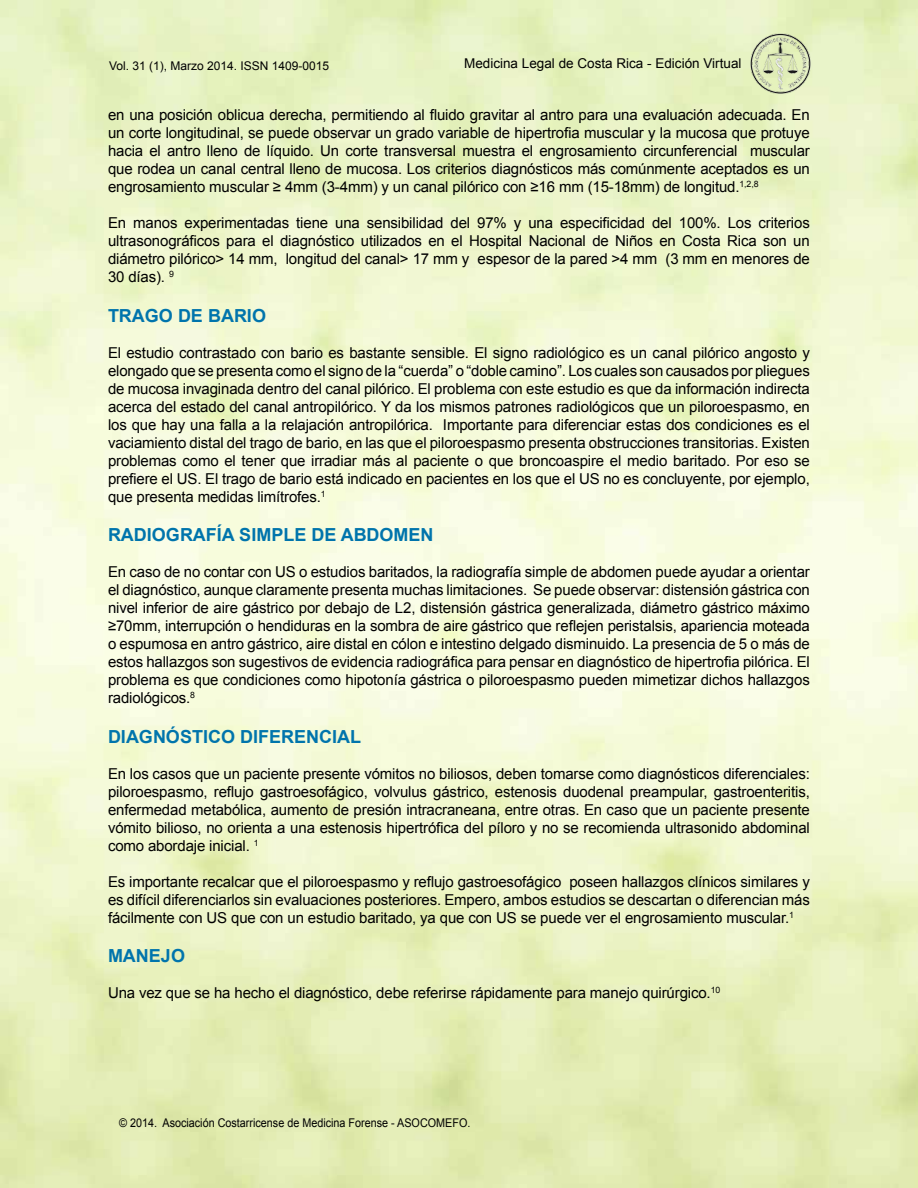
<style>
.page{position:relative;width:918px;height:1188px;background:#fff}
.page>*{position:absolute;margin:0;border:0;box-sizing:border-box;transform-origin:0 0}
.t1{font:700 18px "Arial";color:#0074ac}
.t2{font:15px/18px "Arial";letter-spacing:-.01em;color:#000;text-align:justify}
.t3{font:13.5px "Arial";color:#000}
.t4{font:12px "Arial";color:#000;scale:.9 1}
.t5{font:12px "Arial";color:#000}
</style>
<div class="page">
<img style="left:749px;top:32px;width:63px;height:64px">
<p class="t5" style="left:109px;top:58px;width:222px">Vol. 31 (1), Marzo 2014. ISSN 1409-0015</p>
<p class="t3" style="left:464px;top:54px;width:279px">Medicina Legal de Costa Rica - Edición Virtual</p>
<p class="t2" style="left:108px;top:106px;width:703px">en una posición oblicua derecha, permitiendo al fluido gravitar al antro para una evaluación adecuada. En un corte longitudinal, se puede observar un grado variable de hipertrofia muscular y la mucosa que protuye hacia el antro lleno de líquido. Un corte transversal muestra el engrosamiento circunferencial muscular que rodea un canal central lleno de mucosa. Los criterios diagnósticos más comúnmente aceptados es un engrosamiento muscular ≥ 4mm (3-4mm) y un canal pilórico con ≥16 mm (15-18mm) de longitud.<sup>1,2,8</sup></p>
<p class="t2" style="left:108px;top:214px;width:703px">En manos experimentadas tiene una sensibilidad del 97% y una especificidad del 100%. Los criterios ultrasonográficos para el diagnóstico utilizados en el Hospital Nacional de Niños en Costa Rica son un diámetro pilórico&gt; 14 mm, longitud del canal&gt; 17 mm y espesor de la pared &gt;4 mm (3 mm en menores de 30 días). <sup>9</sup></p>
<p class="t1" style="left:108px;top:303px;width:158px">TRAGO DE BARIO</p>
<p class="t2" style="left:108px;top:343px;width:703px">El estudio contrastado con bario es bastante sensible. El signo radiológico es un canal pilórico angosto y elongado que se presenta como el signo de la “cuerda” o “doble camino”. Los cuales son causados por pliegues de mucosa invaginada dentro del canal pilórico. El problema con este estudio es que da información indirecta acerca del estado del canal antropilórico. Y da los mismos patrones radiológicos que un piloroespasmo, en los que hay una falla a la relajación antropilórica. Importante para diferenciar estas dos condiciones es el vaciamiento distal del trago de bario, en las que el piloroespasmo presenta obstrucciones transitorias. Existen problemas como el tener que irradiar más al paciente o que broncoaspire el medio baritado. Por eso se prefiere el US. El trago de bario está indicado en pacientes en los que el US no es concluyente, por ejemplo, que presenta medidas limítrofes.<sup>1</sup></p>
<p class="t1" style="left:108px;top:523px;width:324px">RADIOGRAFÍA SIMPLE DE ABDOMEN</p>
<p class="t2" style="left:108px;top:563px;width:703px">En caso de no contar con US o estudios baritados, la radiografía simple de abdomen puede ayudar a orientar el diagnóstico, aunque claramente presenta muchas limitaciones. Se puede observar: distensión gástrica con nivel inferior de aire gástrico por debajo de L2, distensión gástrica generalizada, diámetro gástrico máximo ≥70mm, interrupción o hendiduras en la sombra de aire gástrico que reflejen peristalsis, apariencia moteada o espumosa en antro gástrico, aire distal en cólon e intestino delgado disminuido. La presencia de 5 o más de estos hallazgos son sugestivos de evidencia radiográfica para pensar en diagnóstico de hipertrofia pilórica. El problema es que condiciones como hipotonía gástrica o piloroespasmo pueden mimetizar dichos hallazgos radiológicos.<sup>8</sup></p>
<p class="t1" style="left:108px;top:725px;width:253px">DIAGNÓSTICO DIFERENCIAL</p>
<p class="t2" style="left:108px;top:765px;width:703px">En los casos que un paciente presente vómitos no biliosos, deben tomarse como diagnósticos diferenciales: piloroespasmo, reflujo gastroesofágico, volvulus gástrico, estenosis duodenal preampular, gastroenteritis, enfermedad metabólica, aumento de presión intracraneana, entre otras. En caso que un paciente presente vómito bilioso, no orienta a una estenosis hipertrófica del píloro y no se recomienda ultrasonido abdominal como abordaje inicial. <sup>1</sup></p>
<p class="t2" style="left:108px;top:873px;width:703px">Es importante recalcar que el piloroespasmo y reflujo gastroesofágico poseen hallazgos clínicos similares y es difícil diferenciarlos sin evaluaciones posteriores. Empero, ambos estudios se descartan o diferencian más fácilmente con US que con un estudio baritado, ya que con US se puede ver el engrosamiento muscular.<sup>1</sup></p>
<p class="t1" style="left:108px;top:944px;width:77px">MANEJO</p>
<p class="t2" style="left:108px;top:984px;width:614px">Una vez que se ha hecho el diagnóstico, debe referirse rápidamente para manejo quirúrgico.<sup>10</sup></p>
<p class="t4" style="left:119px;top:1115px;width:392px">© 2014. Asociación Costarricense de Medicina Forense - ASOCOMEFO.</p>
</div>
